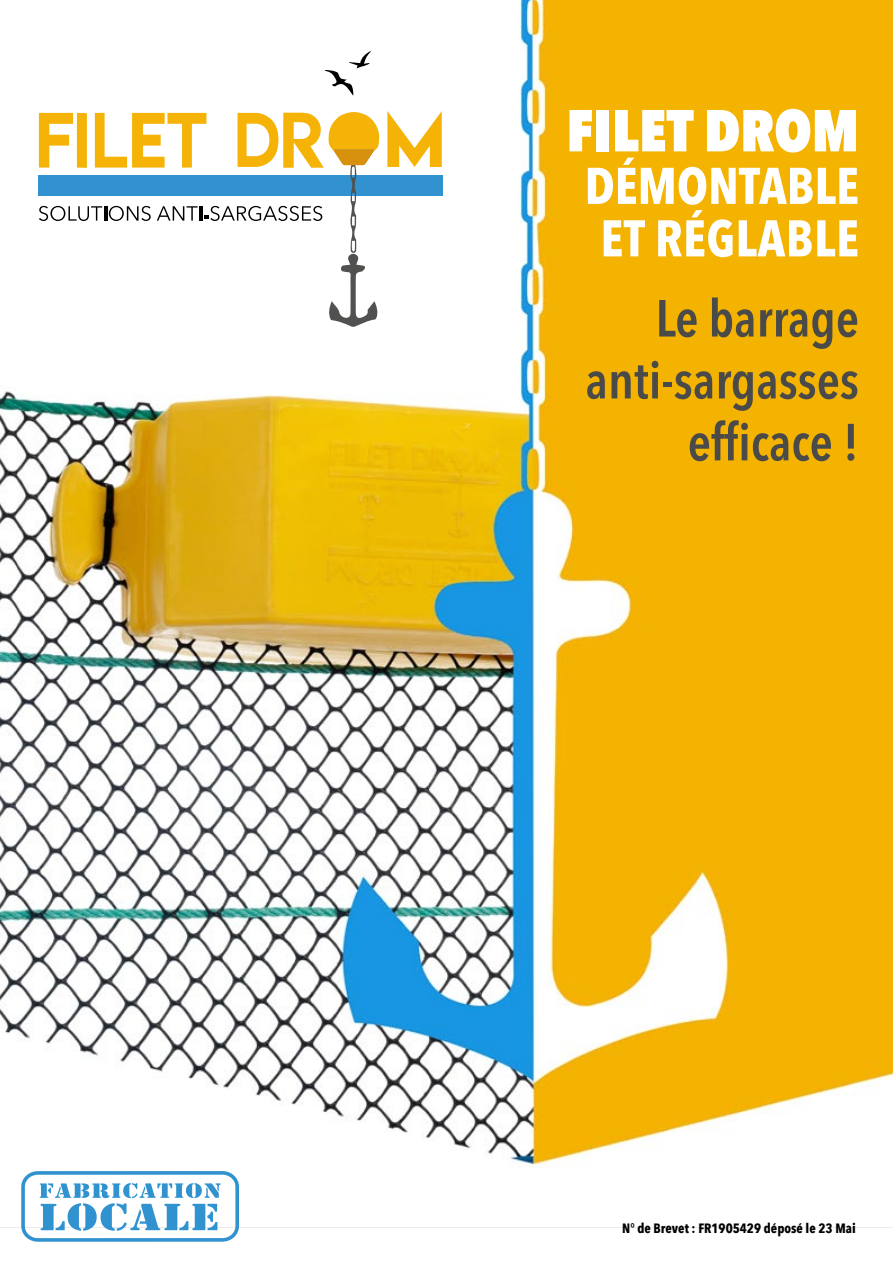
<style>
.page{position:relative;width:893px;height:1263px;background:#fff}
.page>*{position:absolute;margin:0;border:0;box-sizing:border-box;transform-origin:0 0}
.t1{font:800 58.5px "Avenir Next Condensed";color:#fff}
.t2{font:600 51.6px/61.9px "Avenir Next Condensed";color:#4a4a49;text-align:right}
.t3{font:700 51px "Avenir Next Condensed";color:#fff}
.t4{font:700 13.5px "Avenir Next Condensed";color:#000}
</style>
<div class="page">
<img style="left:0;top:0;width:893px;height:1228px">
<div style="left:39px;top:175px;width:404px;height:20px;background:#3291cf"></div>
<svg style="left:324px;top:51px;width:47px;height:45px"></svg>
<svg style="left:387px;top:111px;width:55px;height:56px"></svg>
<svg style="left:39px;top:111px;width:341px;height:216px"></svg>
<svg style="left:21px;top:1171px;width:218px;height:71px"></svg>
<p class="t1" style="left:566px;top:94px;width:294px">FILET DROM</p>
<p class="t3" style="left:585px;top:155px;width:276px">DÉMONTABLE</p>
<p class="t3" style="left:600px;top:207px;width:260px">ET RÉGLABLE</p>
<p class="t2" style="left:655px;top:286px;width:205px">Le barrage</p>
<p class="t2" style="left:585px;top:348px;width:275px">anti-sargasses efficace !</p>
<p class="t4" style="left:622px;top:1220px;width:235px">N° de Brevet : FR1905429 déposé le 23 Mai</p>
</div>
